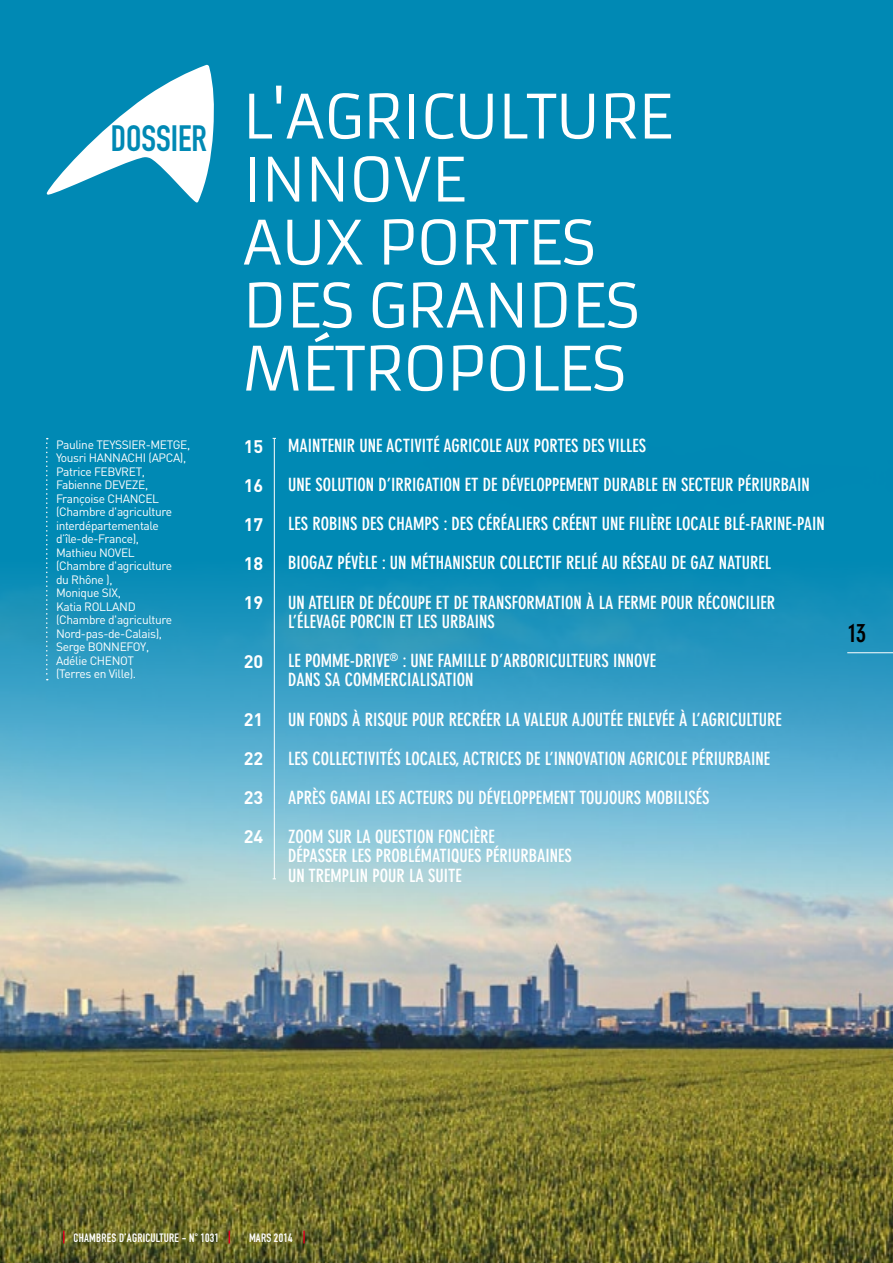
<style>
.page{position:relative;width:893px;height:1263px;background:#0089b4}
.page>*{position:absolute;margin:0;border:0;box-sizing:border-box;transform-origin:0 0}
.t1{font:60px "Armata";letter-spacing:-.02em;color:#fff}
.t2{font:36.15px "DIN Engschrift";color:#0089b4}
.t3{font:700 condensed 25.5px "DIN Neuzeit Grotesk";color:#000}
.t4{font:700 condensed 18px/39px "DIN Neuzeit Grotesk";color:#fff}
.t5{font:700 18px/39px "DIN";color:#fff;text-align:justify}
.t6{font:12px/13.5px "DIN";letter-spacing:-.03em;color:#fff}
.t7{font:12px "DIN Engschrift";letter-spacing:.02em;color:#fff}
</style>
<div class="page">
<img style="left:0;top:437px;width:893px;height:826px">
<hr style="left:847px;top:652px;width:46px;height:1px;background:#fff">
<hr style="left:0;top:0;width:1px;height:98px;background:#fff">
<svg style="left:63px;top:1231px;width:2px;height:12px"></svg>
<svg style="left:303px;top:1231px;width:2px;height:12px"></svg>
<svg style="left:229px;top:1231px;width:1px;height:12px"></svg>
<svg style="left:47px;top:65px;width:167px;height:138px"></svg>
<hr style="left:274px;top:438px;width:1px;height:441px;background:#fff">
<svg style="left:46px;top:438px;width:2px;height:242px"></svg>
<h2 class="t2" style="left:111px;top:117px;width:15px">DOSSIER</h2>
<p class="t6" style="left:56px;top:437px;width:136px">Pauline TEYSSIER-METGE,<br>Yousri HANNAC HI (APCA),<br>Patrice FEBVRE</p>
<p class="t6" style="left:136px;top:464px;width:11px">T,</p>
<p class="t6" style="left:56px;top:478px;width:56px">Fabienne DEVE</p>
<p class="t6" style="left:56px;top:478px;width:118px;text-indent:76px">ZE,<br>Françoise CHANCEL (Chambre d'agriculture interdépartementale d’île-de-France),<br>Mathieu NOVEL (Chambre d'agriculture du Rhône ),<br>Monique SIX,<br>Katia ROLLAND (Chambre d'agriculture<br>Nord-pas-de-Calais),<br>Serge BONNEFOY,<br>Adélie CHENOT (Terres en Ville).</p>
<h1 class="t1" style="left:242px;top:80px;width:155px">L'AGRICULTUR</h1>
<h1 class="t1" style="left:638px;top:80px;width:36px">E</h1>
<h1 class="t1" style="left:242px;top:143px;width:36px">INNO</h1>
<h1 class="t1" style="left:392px;top:143px;width:75px">VE</h1>
<h1 class="t1" style="left:242px;top:206px;width:41px">AUX</h1>
<h1 class="t1" style="left:377px;top:206px;width:38px">PORT</h1>
<h1 class="t1" style="left:527px;top:206px;width:64px">ES</h1>
<h1 class="t1" style="left:242px;top:269px;width:202px">DES GRAN</h1>
<h1 class="t1" style="left:528px;top:269px;width:108px">DES</h1>
<h1 class="t1" style="left:242px;top:332px;width:131px">MÉTROPOL</h1>
<h1 class="t1" style="left:558px;top:332px;width:64px">ES</h1>
<p class="t5" style="left:244px;top:426px;width:21px">15<br>16<br>17<br>18<br>19</p>
<p class="t5" style="left:244px;top:641px;width:21px">20</p>
<p class="t5" style="left:244px;top:699px;width:21px">21<br>22<br>23<br>24</p>
<p class="t4" style="left:288px;top:427px;width:538px">MAINTENIR UNE ACTIVITÉ AGRICOLE AUX PORTES DES VILLES<br>UNE SOLUTION D’IRRIGATION ET DE DÉVELOPPEMENT DURABLE EN SECTEUR PÉRIURBAIN LES ROBINS DES CHAMPS : DES CÉRÉALIERS CRÉENT UNE FILIÈRE LOCALE BLÉ-FARINE-PAIN BIOGAZ PÉVÈLE : UN MÉTHANISEUR COLLECTIF RELIÉ AU RÉSEAU DE GAZ NATUREL<br>UN ATELIER DE DÉCOUPE ET DE TRANSFORMATION À LA FERME POUR RÉCONCILIER</p>
<p class="t4" style="left:288px;top:602px;width:369px">L’ÉLEVAGE PORCIN ET LES URBAINS<br>LE POMME-DRIVE<sup>®</sup> : UNE FAMILLE D’ARBORICULTEURS INNOVE</p>
<p class="t4" style="left:288px;top:661px;width:495px">DANS SA COMMERCIALISATION<br>UN FONDS À RISQUE POUR RECRÉER LA VALEUR AJOUTÉE ENLEVÉE À L’AGRICULTURE LES COLLECTIVITÉS LOCALES, ACTRICES DE L’INNOVATION AGRICOLE PÉRIURBAINE APRÈS GAMAI LES ACTEURS DU DÉVELOPPEMENT TOUJOURS MOBILISÉS<br>ZOOM SUR LA QUESTION FONCIÈRE</p>
<p class="t4" style="left:288px;top:846px;width:285px;line-height:19.5px">DÉPASSER LES PROBLÉMATIQUES PÉRIURBAINES<br>UN TREMPLIN POUR LA SUITE</p>
<h3 class="t3" style="left:848px;top:618px;width:19px">13</h3>
<p class="t7" style="left:74px;top:1230px;width:147px">CHAMBRES D’AGRICULTURE - N° 1031</p>
<p class="t7" style="left:249px;top:1230px;width:7px">MARS</p>
<p class="t7" style="left:274px;top:1230px;width:20px">2014</p>
</div>
